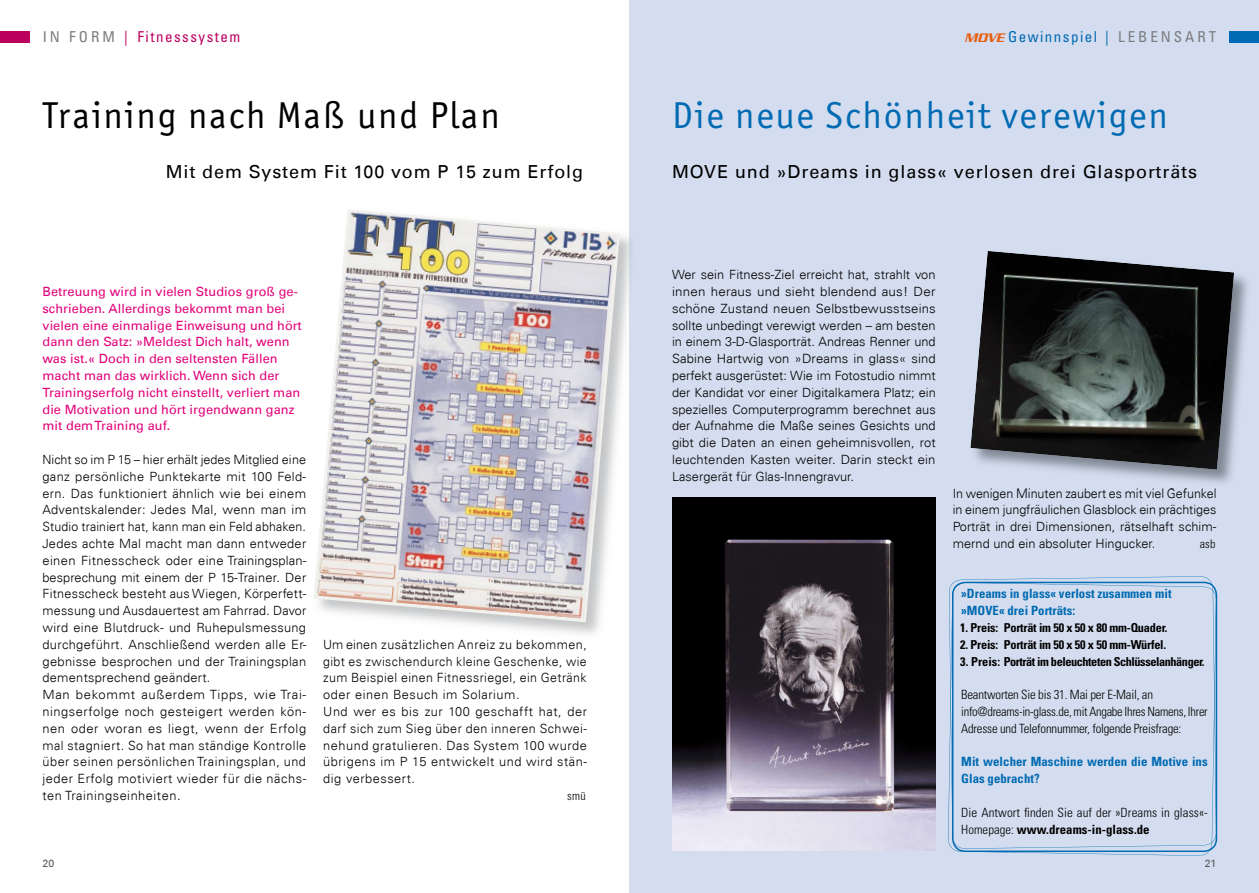
<style>
.page{position:relative;width:1259px;height:893px;background:#fff}
.page>*{position:absolute;margin:0;border:0;box-sizing:border-box;transform-origin:0 0}
.t1{font:37.5px "Officina Sans ITC Std";letter-spacing:.05em;color:#006ab2}
.t2{font:37.5px "Officina Sans ITC Std";letter-spacing:.05em;color:#000}
.t3{font:18px "Univers Com 55 Roman";letter-spacing:.05em;color:#000}
.t4{font:condensed 15px "Univers LT Std";letter-spacing:.1em;color:#006ab2}
.t5{font:condensed 15px "Univers LT Std";letter-spacing:.1em;color:#bc005e}
.t6{font:300 12.75px/16.8px "Univers Com 45";letter-spacing:.025em;color:#000;text-align:justify}
.t7{font:12.75px/16.8px "Univers Com 55 Roman";letter-spacing:.005em;color:#e2007a}
.t8{font:300 condensed 12.75px/16.8px "Univers LT Std";letter-spacing:-.015em;color:#000}
.t9{font:700 condensed 12.75px/16.8px "Univers LT Std";letter-spacing:.005em;color:#006ab2}
.t10{font:300 condensed 12.75px/16.8px "Univers LT Std";letter-spacing:.005em;color:#000}
.t11{font:700 condensed 12.3px "Univers LT Std";letter-spacing:-.015em;color:#000}
.t12{font:700 condensed 12.3px "Univers LT Std";letter-spacing:-.035em;color:#000}
.t13{font:300 condensed 12px "Univers LT Std";letter-spacing:.015em;color:#000}
.t14{font:10.5px "Univers Com 55 Roman";color:#58585a}
.s1{color:#7b7c7e}
.s2{font-family:"Serpentine";font-weight:500;font-style:italic;font-stretch:normal;font-size:13.5px;color:#e95d0f}
.s3{font-weight:700}
</style>
<div class="page">
<div style="left:629px;top:0;width:630px;height:893px;background:#d4ddef"></div>
<img style="left:672px;top:498px;width:263px;height:352px">
<svg style="left:949px;top:576px;width:262px;height:273px"></svg>
<svg style="left:952px;top:582px;width:265px;height:270px"></svg>
<img style="left:1070px;top:275px;width:178px;height:208px">
<img style="left:990px;top:488px;width:226px;height:1px">
<img style="left:970px;top:251px;width:264px;height:219px">
<img style="left:450px;top:236px;width:181px;height:398px">
<svg style="left:314px;top:209px;width:306px;height:413px"></svg>
<img style="left:317px;top:212px;width:300px;height:407px">
<div style="left:0;top:31px;width:30px;height:11px;background:#bc005e"></div>
<div style="left:1229px;top:31px;width:30px;height:11px;background:#006ab2"></div>
<p class="t5" style="left:43px;top:27px;width:199px"><span class="s1">IN FORM</span> | Fitnesssystem</p>
<p class="t4" style="left:964px;top:27px;width:253px"><span class="s2">MOVE</span> Gewinnspiel | <span class="s1">LEBENSART</span></p>
<h1 class="t2" style="left:43px;top:94px;width:459px">Training nach Maß und Plan</h1>
<h2 class="t3" style="left:166px;top:161px;width:419px">Mit dem System Fit 100 vom P 15 zum Erfolg</h2>
<p class="t7" style="left:43px;top:283px;width:261px">Betreuung wird in vielen Studios groß ge&shy;schrieben. Allerdings bekommt man bei vielen eine einmalige Einweisung und hört dann den Satz: »Meldest Dich halt, wenn was ist.« Doch in den seltensten Fällen macht man das wirklich. Wenn sich der Trainingserfolg nicht einstellt, verliert man die Motivation und hört irgendwann ganz mit dem Training auf.</p>
<p class="t6" style="left:43px;top:451px;width:265px;text-align:left">Nicht so im P 15 – hier erhält jedes Mitglied eine ganz persönliche Punktekarte mit 100 Feld&shy;ern. Das funktioniert ähnlich wie bei einem Adventskalender: Jedes Mal, wenn man im Studio trainiert hat, kann man ein Feld abhaken.<br>Jedes achte Mal macht man dann entweder einen Fitnesscheck oder eine Trainingsplan&shy;besprechung mit einem der P 15-Trainer. Der Fitnesscheck besteht aus Wiegen, Körperfett&shy;messung und Ausdauertest am Fahrrad. Davor wird eine Blutdruck- und Ruhepulsmessung durchgeführt. Anschließend werden alle Er&shy;gebnisse besprochen und der Trainingsplan dementsprechend geändert.<br>Man bekommt außerdem Tipps, wie Trai&shy;ningserfolge noch gesteigert werden kön&shy;nen oder woran es liegt, wenn der Erfolg mal stagniert. So hat man ständige Kontrolle über seinen persönlichen Trainingsplan, und jeder Erfolg motiviert wieder für die nächs&shy;ten Trainingseinheiten.</p>
<p class="t6" style="left:323px;top:636px;width:265px;text-align:left">Um einen zusätzlichen Anreiz zu bekommen, gibt es zwischendurch kleine Geschenke, wie zum Beispiel einen Fitnessriegel, ein Getränk oder einen Besuch im Solarium.<br>Und wer es bis zur 100 geschafft hat, der darf sich zum Sieg über den inneren Schwei&shy;nehund gratulieren. Das System 100 wurde übrigens im P 15 entwickelt und wird stän&shy;dig verbessert.</p>
<p class="t13" style="left:567px;top:789px;width:20px">smü</p>
<p class="t14" style="left:43px;top:857px;width:13px">20</p>
<h1 class="t1" style="left:672px;top:94px;width:497px">Die neue Schönheit verewigen</h1>
<h2 class="t3" style="left:672px;top:161px;width:526px">MOVE und »Dreams in glass« verlosen drei Glasporträts</h2>
<p class="t6" style="left:672px;top:266px;width:265px">Wer sein Fitness-Ziel erreicht hat, strahlt von innen heraus und sieht blendend aus! Der schöne Zustand neuen Selbstbewusstseins sollte unbedingt verewigt werden – am besten in einem 3-D-Glasporträt. Andreas Renner und Sabine Hartwig von »Dreams in glass« sind perfekt ausgerüstet: Wie im Fotostudio nimmt der Kandidat vor einer Digitalkamera Platz; ein spezielles Computerprogramm berechnet aus der Aufnahme die Maße seines Gesichts und gibt die Daten an einen geheimnisvollen, rot leuchtenden Kasten weiter. Darin steckt ein Lasergerät für Glas-Innengravur.</p>
<p class="t6" style="left:952px;top:485px;width:265px">In wenigen Minuten zaubert es mit viel Gefunkel in einem jungfräulichen Glasblock ein prächtiges Porträt in drei Dimensionen, rätselhaft schim&shy;mernd und ein absoluter Hingucker.</p>
<p class="t13" style="left:1200px;top:537px;width:17px">asb</p>
<p class="t9" style="left:961px;top:585px;width:212px">»Dreams in glass« verlost zusammen mit »MOVE« drei Porträts:</p>
<p class="t11" style="left:960px;top:620px;width:209px">1. Preis: Porträt im 50 x 50 x 80 mm-Quader.</p>
<p class="t11" style="left:960px;top:637px;width:207px">2. Preis: Porträt im 50 x 50 x 50 mm-Würfel.</p>
<p class="t12" style="left:960px;top:654px;width:246px">3. Preis: Porträt im beleuchteten Schlüsselanhänger.</p>
<p class="t8" style="left:961px;top:686px;width:248px">Beantworten Sie bis 31. Mai per E-Mail, an info@dreams-in-glass.de, mit Angabe Ihres Namens, Ihrer<br>Adresse und Telefonnummer, folgende Preisfrage:</p>
<p class="t9" style="left:961px;top:753px;width:248px">Mit welcher Maschine werden die Motive ins<br>Glas gebracht?</p>
<p class="t10" style="left:961px;top:804px;width:248px">Die Antwort finden Sie auf der »Dreams in glass«-<br>Homepage: <span class="s3">www.dreams-in-glass.de</span></p>
<p class="t14" style="left:1204px;top:857px;width:13px">21</p>
</div>
